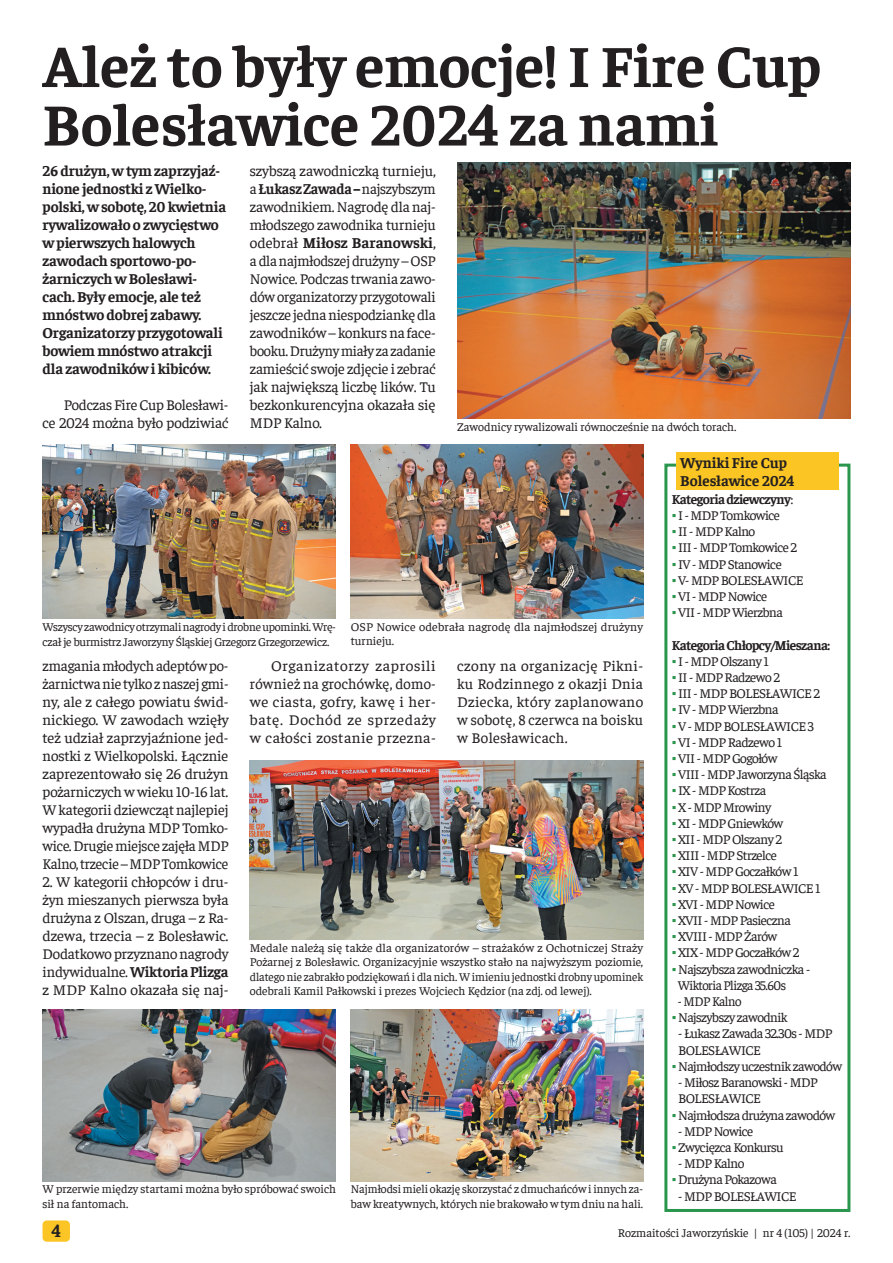
<style>
.page{position:relative;width:893px;height:1263px;background:#fff}
.page>*{position:absolute;margin:0;border:0;box-sizing:border-box;transform-origin:0 0}
.t1{font:700 60px/58.5px "Faustina";color:#231f20}
.t2{font:700 18px "Faustina";color:#231f20}
.t3{font:15px/18px "Faustina";letter-spacing:-.005em;color:#231f20;text-align:justify}
.t4{font:700 15px/18px "Faustina";letter-spacing:-.01em;color:#231f20}
.t5{font:13.5px/16.2px "Faustina";letter-spacing:-.04em;color:#231f20}
.t6{font:700 13.5px "Faustina";letter-spacing:-.04em;color:#231f20}
.t7{font:13.5px "Faustina";letter-spacing:-.04em;color:#231f20;scale:.96 1}
.t8{font:12px/14.4px "Faustina";color:#231f20}
.t9{font:12px/14.4px "Faustina";letter-spacing:-.02em;color:#231f20}
.s1{font-weight:700}
.s2{font-weight:400}
.s3{font-family:"Arial";color:#2a954c}
</style>
<div class="page">
<div style="left:43px;top:1220px;width:27px;height:22px;background:#fac525;border-radius:4px"></div>
<div style="left:664px;top:464px;width:186px;height:748px;border:3px solid #2a954c"></div>
<div style="left:676px;top:453px;width:163px;height:37px;background:#fbc523"></div>
<img style="left:457px;top:163px;width:393px;height:255px">
<img style="left:43px;top:1010px;width:293px;height:171px">
<img style="left:351px;top:1010px;width:292px;height:171px">
<img style="left:43px;top:444px;width:293px;height:175px">
<img style="left:351px;top:444px;width:292px;height:174px">
<img style="left:250px;top:761px;width:393px;height:178px">
<h1 class="t1" style="left:43px;top:33px;width:780px">Ależ to były emocje! I Fire Cup<br>Bolesławice 2024 za nami</h1>
<p class="t3" style="left:250px;top:161px;width:188px">szybszą zawodniczką turnieju, a <span class="s1">Łukasz Zawada –</span> najszybszym zawodnikiem. Nagrodę dla naj&shy;młodszego zawodnika turnieju odebrał <span class="s1">Miłosz Baranowski</span>, a dla najmłodszej drużyny – OSP Nowice. Podczas trwania zawo&shy;dów organizatorzy przygotowali jeszcze jedna niespodziankę dla zawodników – konkurs na face&shy;booku. Drużyny miały za zadanie zamieścić swoje zdjęcie i zebrać jak największą liczbę lików. Tu bezkonkurencyjna okazała się MDP Kalno.</p>
<p class="t4" style="left:43px;top:161px;width:185px">26 drużyn, w tym zaprzyjaź&shy;nione jednostki z Wielko&shy;polski, w sobotę, 20 kwietnia rywalizowało o zwycięstwo w pierwszych halowych zawodach sportowo-po&shy;żarniczych w Bolesławi&shy;cach. Były emocje, ale też mnóstwo dobrej zabawy.<br>Organizatorzy przygotowali bowiem mnóstwo atrakcji dla zawodników i kibiców.</p>
<p class="t3" style="left:43px;top:395px;width:188px;text-align:right">Podczas Fire Cup Bolesławi-<br>ce 2024 można było podziwiać</p>
<p class="t8" style="left:457px;top:419px;width:281px">Zawodnicy rywalizowali równocześnie na dwóch torach.</p>
<p class="t9" style="left:43px;top:619px;width:295px">Wszyscy zawodnicy otrzymali nagrody i drobne upominki. Wrę&shy;czał je burmistrz Jaworzyny Śląskiej Grzegorz Grzegorzewicz.</p>
<p class="t8" style="left:351px;top:618px;width:294px">OSP Nowice odebrała nagrodę dla najmłodszej drużyny turnieju.</p>
<p class="t3" style="left:43px;top:655px;width:188px">zmagania młodych adeptów po&shy;żarnictwa nie tylko z naszej gmi&shy;ny, ale z całego powiatu świd&shy;nickiego. W zawodach wzięły też udział zaprzyjaźnione jed&shy;nostki z Wielkopolski. Łącznie zaprezentowało się 26 drużyn pożarniczych w wieku 10-16 lat.<br>W kategorii dziewcząt najlepiej wypadła drużyna MDP Tomko&shy;wice. Drugie miejsce zajęła MDP Kalno, trzecie – MDP Tomkowice</p>
<p class="t3" style="left:43px;top:871px;width:188px">2. W kategorii chłopców i dru&shy;żyn mieszanych pierwsza była drużyna z Olszan, druga – z Ra&shy;dzewa, trzecia – z Bolesławic.<br>Dodatkowo przyznano nagrody indywidualne. <span class="s1">Wiktoria Plizga </span>z MDP Kalno okazała się naj-</p>
<p class="t3" style="left:250px;top:655px;width:188px;text-indent:21px">Organizatorzy zaprosili również na grochówkę, domo&shy;we ciasta, gofry, kawę i her&shy;batę. Dochód ze sprzedaży w całości zostanie przezna-</p>
<p class="t3" style="left:457px;top:655px;width:188px">czony na organizację Pikni&shy;ku Rodzinnego z okazji Dnia Dziecka, który zaplanowano w sobotę, 8 czerwca na boisku w Bolesławicach.</p>
<p class="t8" style="left:250px;top:940px;width:395px;text-align:justify">Medale należą się także dla organizatorów – strażaków z Ochotniczej Straży Pożarnej z Bolesławic. Organizacyjnie wszystko stało na najwyższym poziomie, dlatego nie zabrakło podziękowań i dla nich. W imieniu jednostki drobny upominek odebrali Kamil Pałkowski i prezes Wojciech Kędzior (na zdj. od lewej).</p>
<p class="t8" style="left:43px;top:1181px;width:295px">W przerwie między startami można było spróbować swoich sił na fantomach.</p>
<p class="t8" style="left:351px;top:1181px;width:294px">Najmłodsi mieli okazję skorzystać z dmuchańców i innych za&shy;baw kreatywnych, których nie brakowało w tym dniu na hali.</p>
<p class="t4" style="left:680px;top:453px;width:116px">Wyniki Fire Cup<br>Bolesławice 2024</p>
<p class="t6" style="left:672px;top:490px;width:123px">Kategoria dziewczyny<span class="s2">:</span></p>
<p class="t5" style="left:672px;top:506px;width:110px"><span class="s3">▪</span> I - MDP Tomkowice</p>
<p class="t5" style="left:672px;top:523px;width:85px"><span class="s3">▪</span> II - MDP Kalno</p>
<p class="t5" style="left:672px;top:539px;width:127px"><span class="s3">▪</span> III - MDP Tomkowice 2</p>
<p class="t5" style="left:672px;top:555px;width:112px"><span class="s3">▪</span> IV - MDP Stanowice</p>
<p class="t5" style="left:672px;top:571px;width:133px"><span class="s3">▪</span> V- MDP BOLESŁAWICE</p>
<p class="t5" style="left:672px;top:587px;width:97px"><span class="s3">▪</span> VI - MDP Nowice</p>
<p class="t5" style="left:672px;top:604px;width:113px"><span class="s3">▪</span> VII - MDP Wierzbna</p>
<p class="t6" style="left:672px;top:635px;width:160px">Kategoria Chłopcy/Mieszana:</p>
<p class="t5" style="left:672px;top:652px;width:99px"><span class="s3">▪</span> I - MDP Olszany 1</p>
<p class="t5" style="left:672px;top:668px;width:110px"><span class="s3">▪</span> II - MDP Radzewo 2</p>
<p class="t5" style="left:672px;top:685px;width:150px"><span class="s3">▪</span> III - MDP BOLESŁAWICE 2</p>
<p class="t5" style="left:672px;top:701px;width:108px"><span class="s3">▪</span> IV - MDP Wierzbna</p>
<p class="t5" style="left:672px;top:717px;width:144px"><span class="s3">▪</span> V - MDP BOLESŁAWICE 3</p>
<p class="t5" style="left:672px;top:733px;width:112px"><span class="s3">▪</span> VI - MDP Radzewo 1</p>
<p class="t5" style="left:672px;top:749px;width:107px"><span class="s3">▪</span> VII - MDP Gogołów</p>
<p class="t5" style="left:672px;top:766px;width:156px"><span class="s3">▪</span> VIII - MDP Jaworzyna Śląska</p>
<p class="t5" style="left:672px;top:782px;width:96px"><span class="s3">▪</span> IX - MDP Kostrza</p>
<p class="t5" style="left:672px;top:798px;width:101px"><span class="s3">▪</span> X - MDP Mrowiny</p>
<p class="t5" style="left:672px;top:814px;width:113px"><span class="s3">▪</span> XI - MDP Gniewków</p>
<p class="t5" style="left:672px;top:830px;width:112px"><span class="s3">▪</span> XII - MDP Olszany 2</p>
<p class="t5" style="left:672px;top:847px;width:107px"><span class="s3">▪</span> XIII - MDP Strzelce</p>
<p class="t5" style="left:672px;top:863px;width:128px"><span class="s3">▪</span> XIV - MDP Goczałków 1</p>
<p class="t5" style="left:672px;top:879px;width:150px"><span class="s3">▪</span> XV - MDP BOLESŁAWICE 1</p>
<p class="t5" style="left:672px;top:895px;width:105px"><span class="s3">▪</span> XVI - MDP Nowice</p>
<p class="t5" style="left:672px;top:911px;width:121px"><span class="s3">▪</span> XVII - MDP Pasieczna</p>
<p class="t5" style="left:672px;top:928px;width:107px"><span class="s3">▪</span> XVIII - MDP Żarów</p>
<p class="t5" style="left:672px;top:944px;width:129px"><span class="s3">▪</span> XIX - MDP Goczałków 2</p>
<p class="t5" style="left:678px;top:960px;width:134px;text-indent:-6px"><span class="s3">▪</span> Najszybsza zawodniczka -<br>Wiktoria Plizga 35.60s</p>
<p class="t7" style="left:678px;top:992px;width:68px">- MDP Kalno</p>
<p class="t5" style="left:672px;top:1009px;width:117px"><span class="s3">▪</span> Najszybszy zawodnik</p>
<p class="t5" style="left:678px;top:1025px;width:156px">- Łukasz Zawada 32.30s - MDP<br>BOLESŁAWICE</p>
<p class="t5" style="left:672px;top:1057px;width:172px"><span class="s3">▪</span> Najmłodszy uczestnik zawodów</p>
<p class="t5" style="left:678px;top:1073px;width:141px">- Miłosz Baranowski - MDP<br>BOLESŁAWICE</p>
<p class="t5" style="left:672px;top:1106px;width:165px"><span class="s3">▪</span> Najmłodsza drużyna zawodów</p>
<p class="t5" style="left:678px;top:1122px;width:77px">- MDP Nowice</p>
<p class="t5" style="left:672px;top:1138px;width:114px"><span class="s3">▪</span> Zwycięzca Konkursu</p>
<p class="t5" style="left:678px;top:1154px;width:68px">- MDP Kalno</p>
<p class="t5" style="left:672px;top:1171px;width:107px"><span class="s3">▪</span> Drużyna Pokazowa</p>
<p class="t5" style="left:678px;top:1187px;width:120px">- MDP BOLESŁAWICE</p>
<p class="t2" style="left:52px;top:1218px;width:11px">4</p>
<p class="t8" style="left:618px;top:1225px;width:234px">Rozmaitości Jaworzyńskie | nr 4 (105) | 2024 r.</p>
</div>
